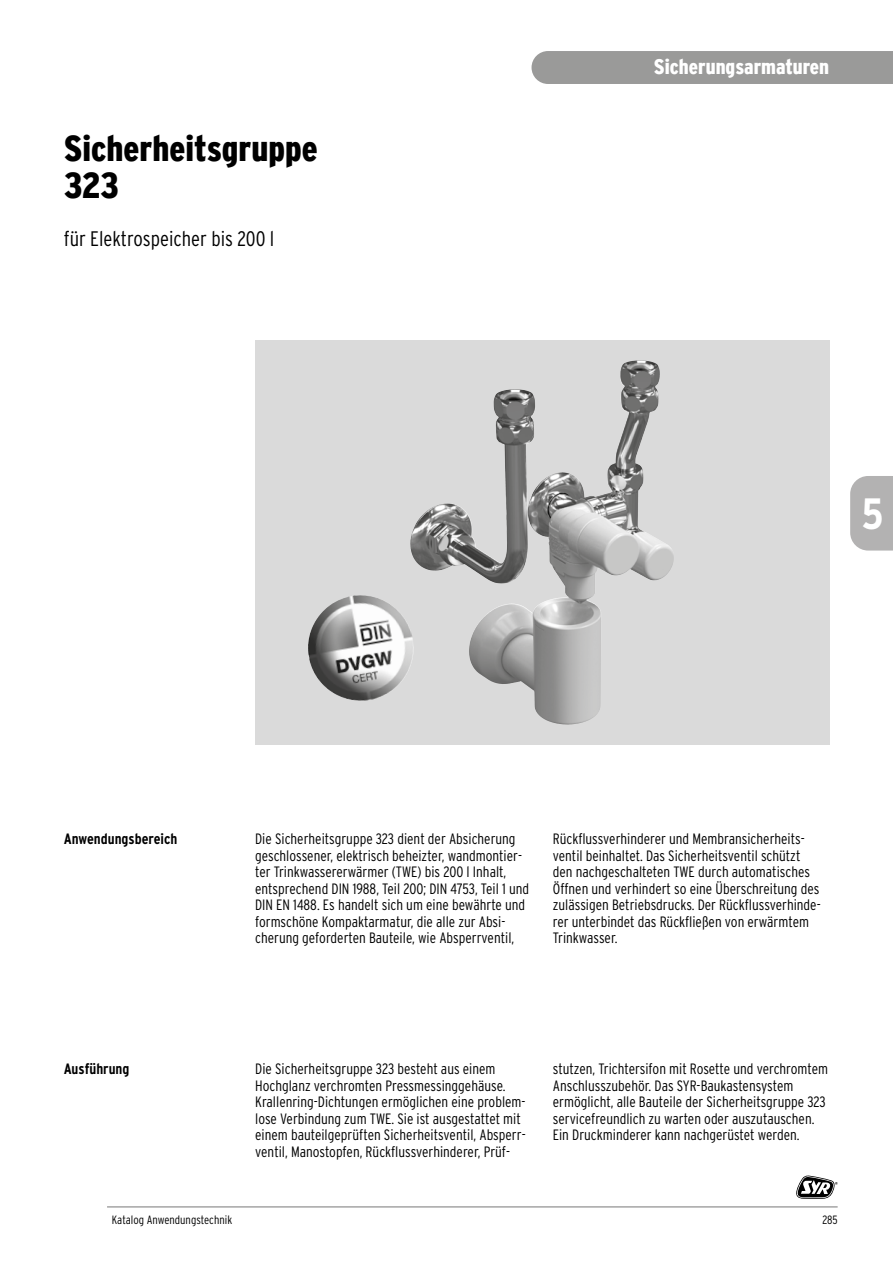
<style>
.page{position:relative;width:893px;height:1263px;background:#fff}
.page>*{position:absolute;margin:0;border:0;box-sizing:border-box;transform-origin:0 0}
.t1{font:700 condensed 43.8px "Interstate";color:#fff}
.t2{font:900 condensed 36px/37.5px "Interstate";color:#000}
.t3{font:300 condensed 21px "Interstate";color:#000}
.t4{font:900 condensed 21px "Interstate";color:#fff}
.t5{font:300 condensed 15px/16.5px "Interstate";color:#000}
.t6{font:700 condensed 15px "Interstate";color:#000}
.t7{font:300 condensed 12px "Interstate";color:#000}
</style>
<div class="page">
<svg style="left:255px;top:340px;width:574px;height:405px;background:#cdcdcd"></svg>
<img style="left:620px;top:360px;width:18px;height:50px">
<img style="left:314px;top:595px;width:47px;height:28px">
<svg style="left:796px;top:1175px;width:42px;height:24px"></svg>
<hr style="left:107px;top:1206px;width:731px;height:1px;background:#000">
<div style="left:531px;top:51px;width:362px;height:33px;background:#9a9a99"></div>
<div style="left:850px;top:476px;width:43px;height:74px;background:#b3b2b2"></div>
<h2 class="t2" style="left:64px;top:129px;width:256px">Sicherheitsgruppe<br>323</h2>
<h3 class="t3" style="left:64px;top:226px;width:212px">für Elektrospeicher bis 200 l</h3>
<h3 class="t4" style="left:654px;top:55px;width:177px">Sicherungsarmaturen</h3>
<h1 class="t1" style="left:862px;top:487px;width:23px">5</h1>
<p class="t6" style="left:64px;top:830px;width:115px">Anwendungsbereich</p>
<p class="t6" style="left:64px;top:1060px;width:67px">Ausführung</p>
<p class="t5" style="left:255px;top:831px;width:275px">Die Sicherheitsgruppe 323 dient der Absicherung geschlossener, elektrisch beheizter, wandmontier&shy;ter Trinkwassererwärmer (TWE) bis 200 l Inhalt, entsprechend DIN 1988, Teil 200; DIN 4753, Teil 1 und DIN EN 1488. Es handelt sich um eine bewährte und formschöne Kompaktarmatur, die alle zur Absi&shy;cherung geforderten Bauteile, wie Absperrventil,</p>
<p class="t5" style="left:553px;top:831px;width:269px">Rückflussverhinderer und Membransicherheits&shy;ventil beinhaltet. Das Sicherheitsventil schützt den nachgeschalteten TWE durch automatisches Öffnen und verhindert so eine Überschreitung des zulässigen Betriebsdrucks. Der Rückflussverhinde&shy;rer unterbindet das Rückfließen von erwärmtem Trinkwasser.</p>
<p class="t5" style="left:255px;top:1060px;width:272px">Die Sicherheitsgruppe 323 besteht aus einem Hochglanz verchromten Pressmessinggehäuse.<br>Krallenring-Dichtungen ermöglichen eine problem&shy;lose Verbindung zum TWE. Sie ist ausgestattet mit einem bauteilgeprüften Sicherheitsventil, Absperr&shy;ventil, Manostopfen, Rückflussverhinderer, Prüf-</p>
<p class="t5" style="left:553px;top:1060px;width:277px">stutzen, Trichtersifon mit Rosette und verchromtem Anschlusszubehör. Das SYR-Baukastensystem ermöglicht, alle Bauteile der Sicherheitsgruppe 323 servicefreundlich zu warten oder auszutauschen.<br>Ein Druckminderer kann nachgerüstet werden.</p>
<p class="t7" style="left:112px;top:1212px;width:122px">Katalog Anwendungstechnik</p>
<p class="t7" style="left:822px;top:1212px;width:17px">285</p>
</div>
